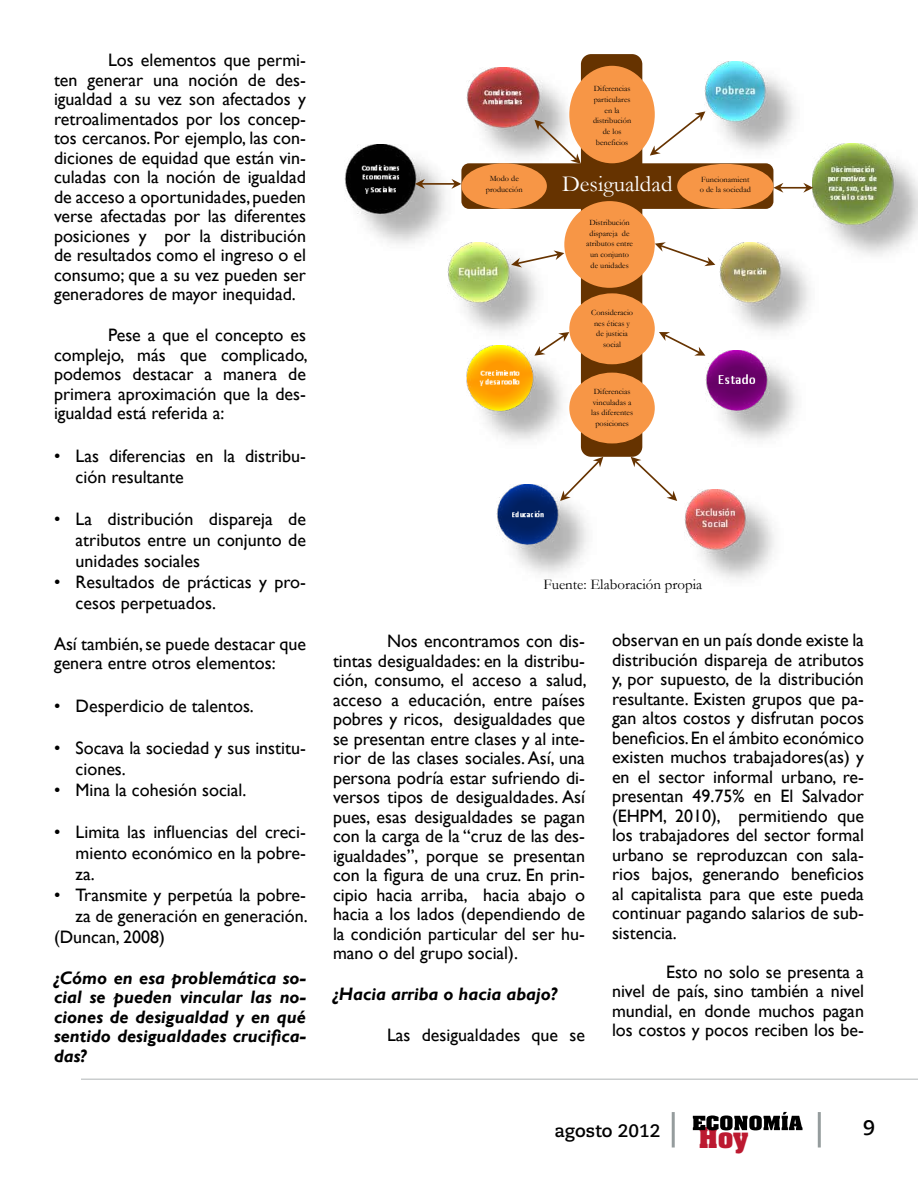
<style>
.page{position:relative;width:918px;height:1188px;background:#fff}
.page>*{position:absolute;margin:0;border:0;box-sizing:border-box;transform-origin:0 0}
.t1{font:700 24.45px "Aachen";color:#bc1930}
.t2{font:22.95px "Garamond";color:#fff}
.t3{font:700 21px "Caecilia LT Std";color:#000}
.t4{font:18px/19.5px "Gill Sans";color:#000;text-align:justify}
.t5{font:italic 700 18px/19.5px "Gill Sans";color:#000;text-align:justify}
.t6{font:700 18px "Caecilia LT Std";color:#000}
.t7{font:14.85px "Garamond";color:#000}
.t8{font:8.25px/10.6px "Garamond";color:#000;text-align:center}
</style>
<div class="page">
<svg style="left:693px;top:1112px;width:110px;height:18px"></svg>
<hr style="left:672px;top:1112px;width:3px;height:36px;background:#959c9d">
<hr style="left:818px;top:1112px;width:3px;height:36px;background:#959c9d">
<hr style="left:81px;top:1078px;width:837px;height:2px;background:#959c9d">
<img style="left:448px;top:243px;width:91px;height:89px">
<img style="left:704px;top:62px;width:91px;height:89px">
<img style="left:813px;top:144px;width:105px;height:112px">
<img style="left:467px;top:345px;width:104px;height:96px">
<img style="left:706px;top:351px;width:91px;height:89px">
<img style="left:719px;top:243px;width:100px;height:89px">
<img style="left:345px;top:144px;width:109px;height:107px">
<img style="left:466px;top:67px;width:110px;height:91px">
<img style="left:685px;top:490px;width:89px;height:89px">
<img style="left:497px;top:485px;width:91px;height:89px">
<div style="left:581px;top:54px;width:61px;height:403px;background:#630;border-radius:10px"></div>
<div style="left:461px;top:163px;width:312px;height:46px;background:#630;border-radius:8px"></div>
<div style="left:569px;top:373px;width:86px;height:70px;background:#f79646;border-radius:50%"></div>
<div style="left:569px;top:293px;width:86px;height:71px;background:#f79646;border-radius:50%"></div>
<div style="left:677px;top:164px;width:96px;height:45px;background:#f79646;border-radius:50%"></div>
<div style="left:461px;top:163px;width:86px;height:46px;background:#f79646;border-radius:50%"></div>
<div style="left:569px;top:66px;width:86px;height:97px;background:#f79646;border-radius:50%"></div>
<div style="left:564px;top:201px;width:91px;height:87px;background:#f79646;border-radius:50%"></div>
<svg style="left:534px;top:120px;width:47px;height:44px"></svg>
<hr style="left:422px;top:183px;width:33px;height:2px;background:#630">
<svg style="left:415px;top:179px;width:10px;height:10px"></svg>
<svg style="left:451px;top:179px;width:10px;height:10px"></svg>
<svg style="left:650px;top:111px;width:55px;height:45px"></svg>
<svg style="left:511px;top:250px;width:53px;height:17px"></svg>
<svg style="left:655px;top:242px;width:60px;height:24px"></svg>
<svg style="left:534px;top:332px;width:35px;height:24px"></svg>
<svg style="left:659px;top:332px;width:46px;height:24px"></svg>
<svg style="left:560px;top:457px;width:43px;height:44px"></svg>
<svg style="left:631px;top:457px;width:46px;height:44px"></svg>
<hr style="left:780px;top:187px;width:27px;height:2px;background:#630">
<svg style="left:773px;top:183px;width:10px;height:10px"></svg>
<svg style="left:803px;top:183px;width:10px;height:10px"></svg>
<p class="t4" style="left:54px;top:51px;width:254px;text-indent:54px">Los elementos que permi&shy;ten generar una noción de des&shy;igualdad a su vez son afectados y retroalimentados por los concep&shy;tos cercanos. Por ejemplo, las con&shy;diciones de equidad que están vin&shy;culadas con la noción de igualdad de acceso a oportunidades, pueden verse afectadas por las diferentes posiciones y por la distribución de resultados como el ingreso o el consumo; que a su vez pueden ser generadores de mayor inequidad.</p>
<p class="t4" style="left:54px;top:326px;width:255px;text-indent:54px">Pese a que el concepto es complejo, más que complicado, podemos destacar a manera de primera aproximación que la des&shy;igualdad está referida a:</p>
<p class="t4" style="left:76px;top:446px;width:232px;line-height:21px;text-indent:-22px">• Las diferencias en la distribu&shy;ción resultante</p>
<p class="t4" style="left:76px;top:509px;width:232px;line-height:21px;text-indent:-22px">• La distribución dispareja de atributos entre un conjunto de unidades sociales</p>
<p class="t4" style="left:76px;top:572px;width:232px;line-height:21px;text-indent:-22px">• Resultados de prácticas y pro&shy;cesos perpetuados.</p>
<p class="t4" style="left:54px;top:634px;width:253px">Así también, se puede destacar que genera entre otros elementos:</p>
<p class="t4" style="left:54px;top:696px;width:201px">• Desperdicio de talentos.</p>
<p class="t4" style="left:76px;top:737px;width:232px;line-height:21px;text-indent:-22px">• Socava la sociedad y sus institu&shy;ciones.</p>
<p class="t4" style="left:54px;top:780px;width:194px">• Mina la cohesión social.</p>
<p class="t4" style="left:76px;top:821px;width:232px;line-height:21px;text-indent:-22px">• Limita las influencias del creci&shy;miento económico en la pobre&shy;za.</p>
<p class="t4" style="left:54px;top:885px;width:254px">• Transmite y perpetúa la pobre-</p>
<p class="t4" style="left:76px;top:906px;width:234px">za de generación en generación.</p>
<p class="t4" style="left:54px;top:927px;width:112px">(Duncan, 2008)</p>
<p class="t5" style="left:54px;top:968px;width:253px">¿Cómo en esa problemática so&shy;cial se pueden vincular las no&shy;ciones de desigualdad y en qué sentido desigualdades crucifica&shy;das?</p>
<p class="t8" style="left:486px;top:173px;width:38px">Modo de producción</p>
<p class="t8" style="left:593px;top:83px;width:40px">Diferencias particulares en la distribución de los beneficios</p>
<p class="t2" style="left:562px;top:168px;width:112px">Desigualdad</p>
<p class="t8" style="left:586px;top:217px;width:48px">Distribución dispareja de atributos entre un conjunto de unidades</p>
<p class="t8" style="left:591px;top:307px;width:43px">Consideracio nes éticas y de justicia social</p>
<p class="t8" style="left:591px;top:386px;width:43px">Diferencias vinculadas a las diferentes posiciones</p>
<p class="t8" style="left:700px;top:174px;width:53px;text-align:left">Funcionamient o de la sociedad</p>
<p class="t7" style="left:543px;top:575px;width:160px">Fuente: Elaboración propia</p>
<p class="t4" style="left:333px;top:632px;width:255px;text-indent:54px">Nos encontramos con dis&shy;tintas desigualdades: en la distribu&shy;ción, consumo, el acceso a salud, acceso a educación, entre países pobres y ricos, desigualdades que se presentan entre clases y al inte&shy;rior de las clases sociales. Así, una persona podría estar sufriendo di&shy;versos tipos de desigualdades. Así pues, esas desigualdades se pagan con la carga de la “cruz de las des&shy;igualdades”, porque se presentan con la figura de una cruz. En prin&shy;cipio hacia arriba, hacia abajo o hacia a los lados (dependiendo de la condición particular del ser hu&shy;mano o del grupo social).</p>
<p class="t5" style="left:333px;top:985px;width:225px">¿Hacia arriba o hacia abajo?</p>
<p class="t4" style="left:387px;top:1026px;width:200px">Las desigualdades que se</p>
<p class="t4" style="left:612px;top:631px;width:254px">observan en un país donde existe la distribución dispareja de atributos y, por supuesto, de la distribución resultante. Existen grupos que pa&shy;gan altos costos y disfrutan pocos beneficios. En el ámbito económico existen muchos trabajadores(as) y en el sector informal urbano, re&shy;presentan 49.75% en El Salvador (EHPM, 2010), permitiendo que los trabajadores del sector formal urbano se reproduzcan con sala&shy;rios bajos, generando beneficios al capitalista para que este pueda continuar pagando salarios de sub&shy;sistencia.</p>
<p class="t4" style="left:612px;top:962px;width:253px;text-indent:54px">Esto no solo se presenta a nivel de país, sino también a nivel mundial, en donde muchos pagan los costos y pocos reciben los be-</p>
<p class="t6" style="left:554px;top:1121px;width:108px">agosto 2012</p>
<h1 class="t1" style="left:699px;top:1120px;width:51px">Hoy</h1>
<p class="t3" style="left:863px;top:1116px;width:14px">9</p>
</div>
